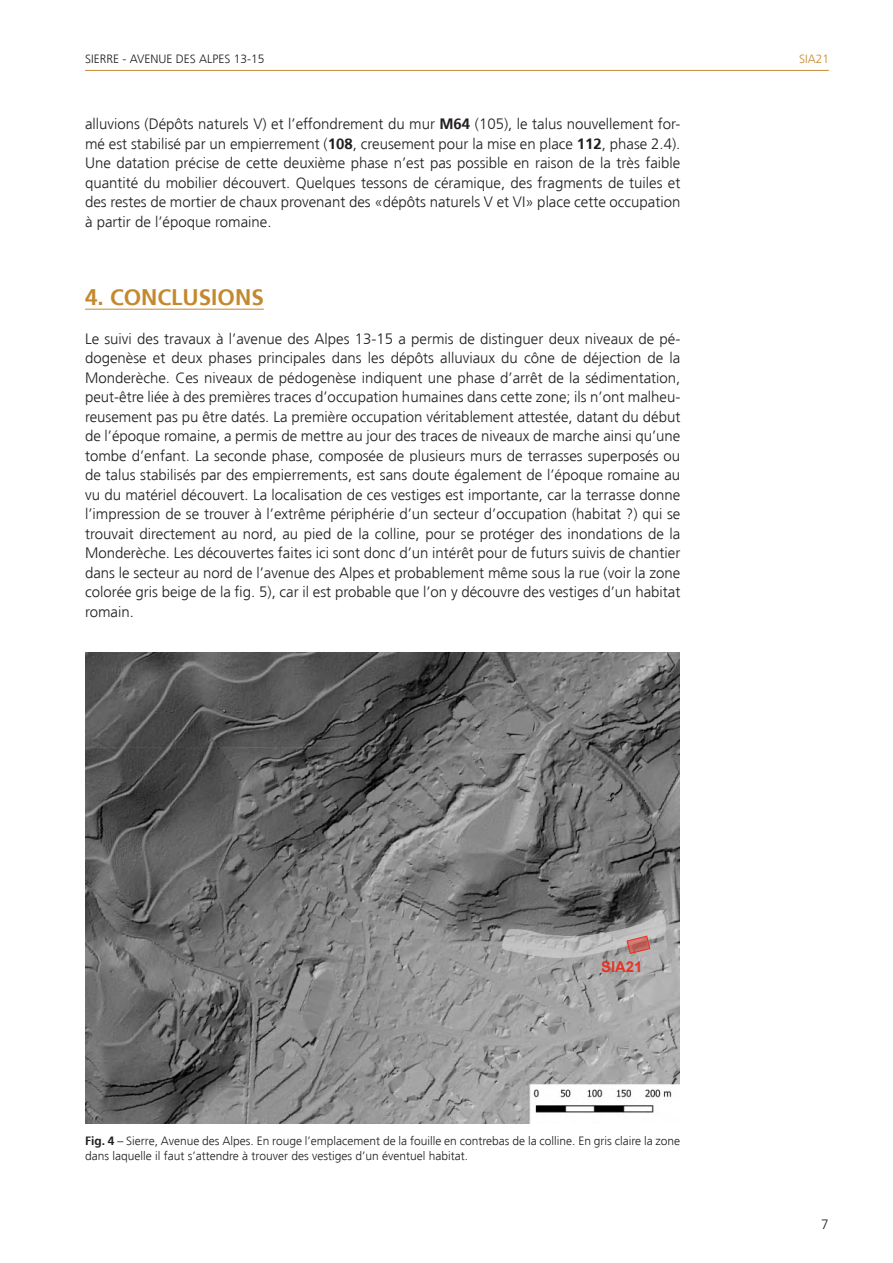
<style>
.page{position:relative;width:893px;height:1263px;background:#fff}
.page>*{position:absolute;margin:0;border:0;box-sizing:border-box;transform-origin:0 0}
.t1{font:700 22.5px "Frutiger";color:#c4892f}
.t2{font:300 15px/19.5px "Frutiger";color:#231f20;text-align:justify}
.t3{font:700 14.85px "Arial";color:#e63323}
.t4{font:300 13.5px "Frutiger";color:#231f20}
.t5{font:300 12px/15px "Frutiger";color:#231f20}
.t6{font:300 12px "Frutiger";color:#c4892f}
.s1{font-weight:700}
</style>
<div class="page">
<hr style="left:85px;top:309px;width:179px;height:1px;background:#c4892f">
<img style="left:85px;top:652px;width:595px;height:472px">
<svg style="left:502px;top:910px;width:164px;height:48px;background:#959191"></svg>
<hr style="left:85px;top:70px;width:744px;height:1px;background:#c4892f">
<p class="t5" style="left:85px;top:52px;width:98px">SIERRE - Avenue des</p>
<p class="t5" style="left:199px;top:52px;width:8px">alpes</p>
<p class="t5" style="left:234px;top:52px;width:32px">13-15</p>
<p class="t6" style="left:799px;top:54px;width:32px">SIA21</p>
<p class="t2" style="left:85px;top:115px;width:597px">alluvions (Dépôts naturels V) et l’effondrement du mur <span class="s1">M64</span> (105), le talus nouvellement for&shy;mé est stabilisé par un empierrement (<span class="s1">108</span>, creusement pour la mise en place <span class="s1">112</span>, phase 2.4).<br>U ne datation précise de cette deuxième phase n’est pas possible en raison de la très faible quantité du mobilier découvert. Quelques tessons de céramique, des fragments de tuiles et des restes de mortier de chaux provenant des «dépôts naturels V et VI» place cette occupation à partir de l’époque romaine.</p>
<h1 class="t1" style="left:85px;top:287px;width:180px">4. CONCLUSIONS</h1>
<p class="t2" style="left:85px;top:330px;width:597px">Le suivi des travaux à l’avenue des Alpes 13-15 a permis de distinguer deux niveaux de pé&shy;dogenèse et deux phases principales dans les dépôts alluviaux du cône de déjection de la Monderèche. Ces niveaux de pédogenèse indiquent une phase d’arrêt de la sédimentation, peut-être liée à des premières traces d’occupation humaines dans cette zone; ils n’ont malheu&shy;reusement pas pu être datés. La première occupation véritablement attestée, datant du début de l’époque romaine, a permis de mettre au jour des traces de niveaux de marche ainsi qu’une tombe d’enfant. La seconde phase, composée de plusieurs murs de terrasses superposés ou de talus stabilisés par des empierrements, est sans doute également de l’époque romaine au vu du matériel découvert. La localisation de ces vestiges est importante, car la terrasse donne l’impression de se trouver à l’extrême périphérie d’un secteur d’occupation (habitat ?) qui se trouvait directement au nord, au pied de la colline, pour se protéger des inondations de la Monderèche. Les découvertes faites ici sont donc d’un intérêt pour de futurs suivis de chantier dans le secteur au nord de l’avenue des Alpes et probablement même sous la rue (voir la zone colorée gris beige de la fig. 5), car il est probable que l’on y découvre des vestiges d’un habitat romain.</p>
<p class="t3" style="left:601px;top:956px;width:43px">SIA21</p>
<p class="t5" style="left:85px;top:1135px;width:597px"><span class="s1">Fig. 4</span> – Sierre, Avenue des Alpes. En rouge l’emplacement de la fouille en contrebas de la colline. En gris claire la zone dans laquelle il faut s’attendre à trouver des vestiges d’un éventuel habitat.</p>
<p class="t4" style="left:821px;top:1218px;width:9px">7</p>
</div>
